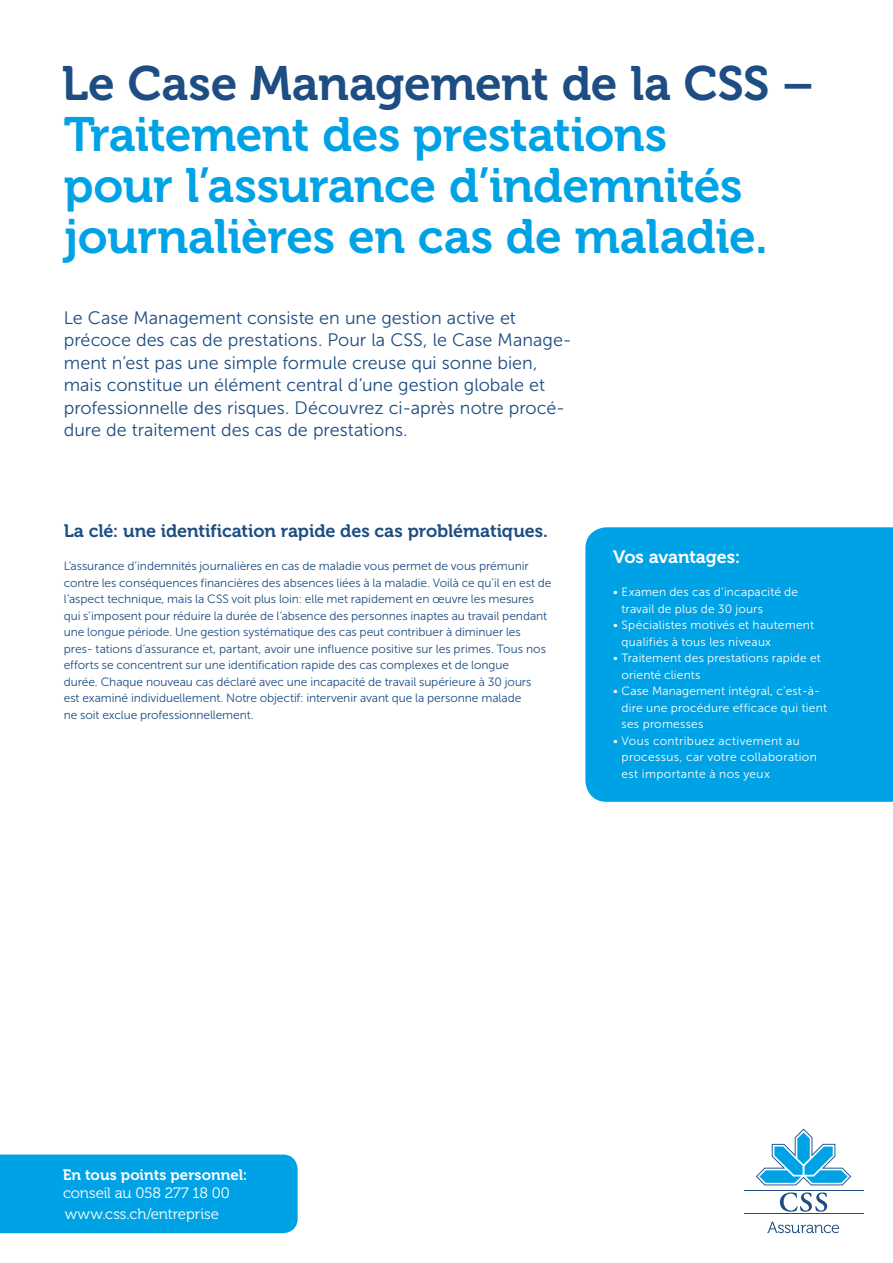
<style>
.page{position:relative;width:893px;height:1263px;background:#fff}
.page>*{position:absolute;margin:0;border:0;box-sizing:border-box;transform-origin:0 0}
.t1{font:48px/51px "Museo 700";letter-spacing:-.01em;color:#00a2e6}
.t2{font:48px "Museo 700";letter-spacing:-.01em;color:#1d4d82}
.t3{font:18px/22.5px "Museo Sans 300";color:#1d4d82}
.t4{font:18px "Museo 700";letter-spacing:-.005em;color:#1d4d82}
.t5{font:18px "Museo 700";letter-spacing:-.01em;color:#fff}
.t6{font:15px/21px "Museo 300";letter-spacing:-.005em;color:#fff}
.t7{font:15px "Museo 700";letter-spacing:.005em;color:#fff}
.t8{font:12px/16.5px "Museo Sans 300";letter-spacing:-.005em;color:#1d4d82}
.t9{font:12px/16.5px "Museo Sans 300";letter-spacing:.015em;color:#fff}
</style>
<div class="page">
<div style="left:585px;top:527px;width:308px;height:275px;background:#00a2e6"></div>
<div style="left:0;top:1154px;width:298px;height:79px;background:#00a2e6"></div>
<hr style="left:744px;top:1213px;width:119px;height:1px;background:#1d4d82">
<hr style="left:744px;top:1190px;width:119px;height:1px;background:#1d4d82">
<svg style="left:756px;top:1128px;width:95px;height:57px"></svg>
<svg style="left:780px;top:1192px;width:47px;height:20px"></svg>
<svg style="left:767px;top:1222px;width:72px;height:11px"></svg>
<h1 class="t2" style="left:62px;top:56px;width:754px">Le Case Management de la CSS –</h1>
<h1 class="t1" style="left:64px;top:109px;width:705px">Traitement des prestations pour l’assurance d’indemnités journalières en cas de maladie.</h1>
<p class="t3" style="left:64px;top:306px;width:509px">Le Case Management consiste en une gestion active et précoce des cas de prestations. Pour la CSS, le Case Manage&shy;ment n’est pas une simple formule creuse qui sonne bien, mais constitue un élément central d’une gestion globale et professionnelle des risques. Découvrez ci-après notre procé&shy;dure de traitement des cas de prestations.</p>
<h2 class="t4" style="left:64px;top:521px;width:486px">La clé: une identification rapide des cas problématiques.</h2>
<p class="t8" style="left:64px;top:558px;width:489px">L’assurance d’indemnités journalières en cas de maladie vous permet de vous prémunir contre les conséquences financières des absences liées à la maladie. Voilà ce qu’il en est de l’aspect technique, mais la CSS voit plus loin: elle met rapidement en œuvre les mesures qui s’imposent pour réduire la durée de l’absence des personnes inaptes au travail pendant une longue période. Une gestion systématique des cas peut contribuer à diminuer les pres- tations d’assurance et, partant, avoir une influence positive sur les primes. Tous nos efforts se concentrent sur une identification rapide des cas complexes et de longue<br>durée. Chaque nouveau cas déclaré avec une incapacité de travail supérieure à 30 jours<br>est examiné individuellement. Notre objectif: intervenir avant que la personne malade<br>ne soit exclue professionnellement.</p>
<h2 class="t5" style="left:613px;top:547px;width:129px">Vos avantages:</h2>
<p class="t9" style="left:621px;top:584px;width:178px;text-indent:-9px">• Examen des cas d‘incapacité de travail de plus de 30 jours</p>
<p class="t9" style="left:621px;top:617px;width:194px;text-indent:-9px">• Spécialistes motivés et hautement qualifiés à tous les niveaux</p>
<p class="t9" style="left:621px;top:650px;width:201px;text-indent:-9px">• Traitement des prestations rapide et orienté clients</p>
<p class="t9" style="left:621px;top:683px;width:207px;text-indent:-9px">• Case Management intégral, c’est-à&shy;dire une procédure efficace qui tient ses promesses</p>
<p class="t9" style="left:621px;top:733px;width:197px;text-indent:-9px">• Vous contribuez activement au processus, car votre collaboration est importante à nos yeux</p>
<p class="t7" style="left:63px;top:1166px;width:186px">En tous points personnel:</p>
<p class="t6" style="left:63px;top:1183px;width:168px">conseil au 058 277 18 00 www.css.ch/entreprise</p>
</div>
